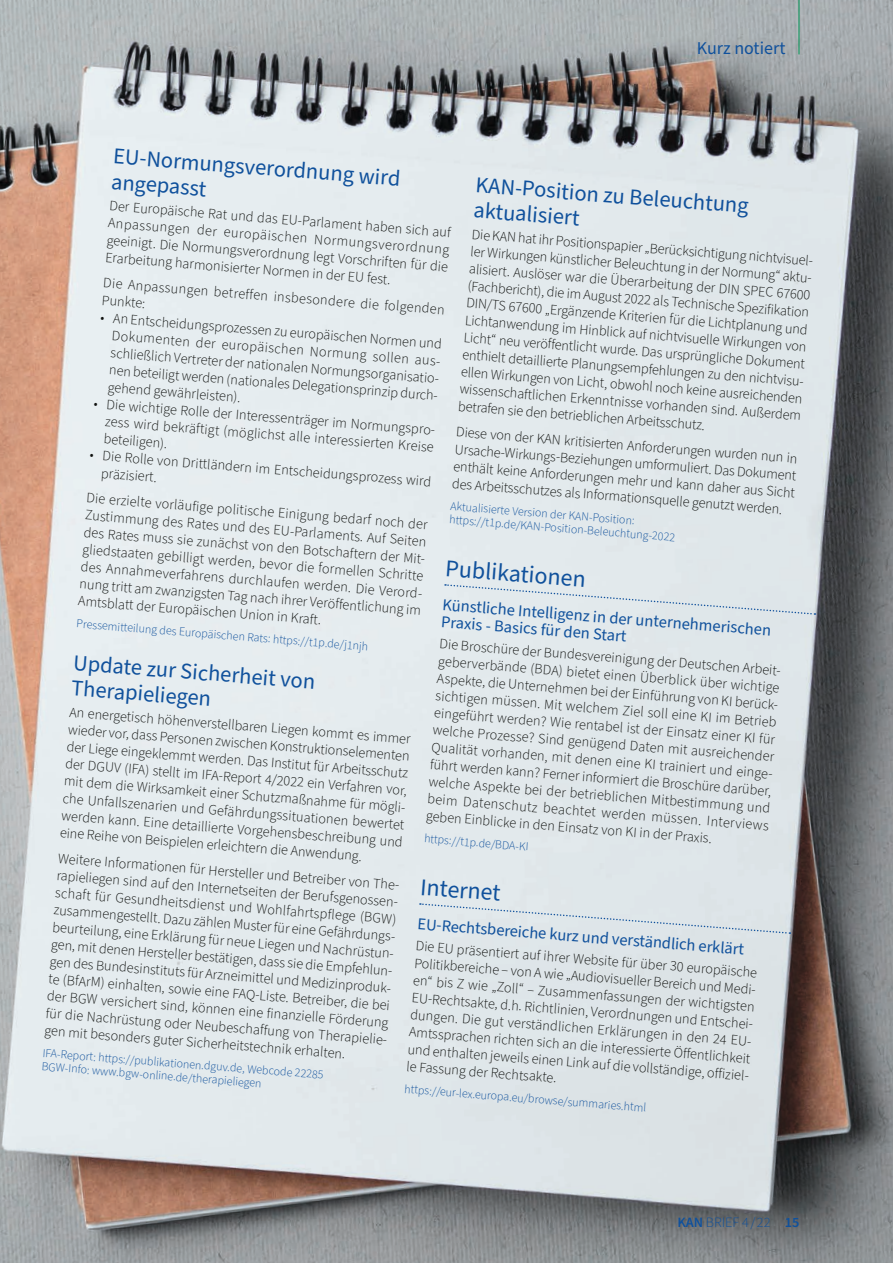
<style>
.page{position:relative;width:893px;height:1263px;background:#fff}
.page>*{position:absolute;margin:0;border:0;box-sizing:border-box;transform-origin:0 0}
.Internet{font:24px "Source Sans Pro";color:#10519c}
.ZU3{font:22.5px/26.4px "Source Sans Pro";color:#10519c}
.Kopfzeile{font:18px "Source Sans Pro";color:#10519c}
.ZU3-2{font:16.5px/17.9px "Source Sans Pro";color:#10519c}
.g_D{font:300 14.25px/17.2px "Source Sans Pro";color:#0f110f}
.t1{font:300 14.25px "Source Sans Pro";color:#10519c}
.t2{font:300 12px/13.4px "Source Sans Pro";color:#10519c}
.s1{font-weight:600}
</style>
<div class="page">
<img style="left:0;top:0;width:893px;height:1263px">
<hr style="left:798px;top:0;width:1px;height:54px;background:#009555">
<div style="left:445px;top:583px;width:370px;height:32px;background:#e2e9ec"></div>
<div style="left:420px;top:903px;width:370px;height:31px;background:#dee6e9"></div>
<p class="Kopfzeile" style="left:697px;top:36px;width:90px">Kurz notiert</p>
<p class="ZU3" style="left:115px;top:142px;width:289px;rotate:5deg">EU-Normungsverordnung wird angepasst</p>
<p class="g_D" style="left:110px;top:196px;width:344px;text-align:justify;rotate:5deg">Der Europäische Rat und das EU-Parlament haben sich auf Anpassungen der europäischen Normungsverordnung geeinigt. Die Normungsverordnung legt Vorschriften für die Erarbeitung harmonisierter Normen in der EU fest.</p>
<p class="ZU3" style="left:477px;top:171px;width:275px;rotate:5deg">KAN-Position zu Beleuchtung aktualisiert</p>
<p class="g_D" style="left:473px;top:224px;width:348px;rotate:5deg">Die KAN hat ihr Positionspapier „Berücksichtigung nichtvisuel&shy;ler Wirkungen künstlicher Beleuchtung in der Normung“ aktu&shy;alisiert. Auslöser war die Überarbeitung der DIN SPEC 67600 (Fachbericht), die im August 2022 als Technische Spezifikation DIN/TS 67600 „Ergänzende Kriterien für die Lichtplanung und Lichtanwendung im Hinblick auf nichtvisuelle Wirkungen von Licht“ neu veröffentlicht wurde. Das ursprüngliche Dokument enthielt detaillierte Planungsempfehlungen zu den nichtvisu&shy;ellen Wirkungen von Licht, obwohl noch keine ausreichenden wissenschaftlichen Erkenntnisse vorhanden sind. Außerdem betrafen sie den betrieblichen Arbeitsschutz.</p>
<p class="g_D" style="left:457px;top:422px;width:344px;text-align:justify;rotate:5deg">Diese von der KAN kritisierten Anforderungen wurden nun in Ursache-Wirkungs-Beziehungen umformuliert. Das Dokument enthält keine Anforderungen mehr und kann daher aus Sicht des Arbeitsschutzes als Informationsquelle genutzt werden.</p>
<p class="g_D" style="left:104px;top:272px;width:344px;line-height:18.6px;rotate:5deg">Die Anpassungen betreffen insbesondere die folgenden<br>Punkte:</p>
<p class="g_D" style="left:114px;top:309px;width:334px;text-indent:-13px;rotate:5deg">• An Entscheidungsprozessen zu europäischen Normen und Dokumenten der europäischen Normung sollen aus&shy;schließlich Vertreter der nationalen Normungsorganisatio&shy;nen beteiligt werden (nationales Delegationsprinzip durch&shy;gehend gewährleisten).</p>
<p class="g_D" style="left:95px;top:393px;width:347px;text-align:right;rotate:5deg">• Die wichtige Rolle der Interessenträger im Normungspro&shy;zess wird bekräftigt (möglichst alle interessierten Kreise</p>
<p class="g_D" style="left:105px;top:430px;width:65px;rotate:5deg">beteiligen).</p>
<p class="g_D" style="left:104px;top:446px;width:331px;line-height:18.3px;text-indent:-13px;rotate:5deg">• Die Rolle von Drittländern im Entscheidungsprozess wird präzisiert.</p>
<p class="g_D" style="left:87px;top:488px;width:347px;rotate:5deg">Die erzielte vorläufige politische Einigung bedarf noch der Zustimmung des Rates und des EU-Parlaments. Auf Seiten des Rates muss sie zunächst von den Botschaftern der Mit&shy;gliedstaaten gebilligt werden, bevor die formellen Schritte des Annahmeverfahrens durchlaufen werden. Die Verord&shy;nung tritt am zwanzigsten Tag nach ihrer Veröffentlichung im Amtsblatt der Europäischen Union in Kraft.</p>
<p class="t2" style="left:451px;top:499px;width:228px;rotate:5deg">Aktualisierte Version der KAN-Position: https://t1p.de/KAN-Position-Beleuchtung-2022</p>
<p class="Internet" style="left:447px;top:552px;width:142px;rotate:4deg">Publikationen</p>
<p class="ZU3-2" style="left:444px;top:595px;width:331px;rotate:5deg">Künstliche Intelligenz in der unternehmerischen<br>Praxis - Basics für den Start</p>
<p class="g_D" style="left:440px;top:634px;width:348px;rotate:5deg">Die Broschüre der Bundesvereinigung der Deutschen Arbeit&shy;geberverbände (BDA) bietet einen Überblick über wichtige Aspekte, die Unternehmen bei der Einführung von KI berück&shy;sichtigen müssen. Mit welchem Ziel soll eine KI im Betrieb eingeführt werden? Wie rentabel ist der Einsatz einer KI für welche Prozesse? Sind genügend Daten mit ausreichender Qualität vorhanden, mit denen eine KI trainiert und einge&shy;führt werden kann? Ferner informiert die Broschüre darüber, welche Aspekte bei der betrieblichen Mitbestimmung und beim Datenschutz beachtet werden müssen. Interviews geben Einblicke in den Einsatz von KI in der Praxis.</p>
<p class="t2" style="left:77px;top:616px;width:294px;rotate:5deg">Pressemitteilung des Europäischen Rats: https://t1p.de/j1njh</p>
<p class="ZU3" style="left:75px;top:649px;width:244px;line-height:26px;rotate:5deg">Update zur Sicherheit von<br>Therapieliegen</p>
<p class="g_D" style="left:70px;top:702px;width:347px;rotate:5deg">An energetisch höhenverstellbaren Liegen kommt es immer wieder vor, dass Personen zwischen Konstruktionselementen der Liege eingeklemmt werden. Das Institut für Arbeitsschutz der DGUV (IFA) stellt im IFA-Report 4/2022 ein Verfahren vor, mit dem die Wirksamkeit einer Schutzmaßnahme für mögli&shy;che Unfallszenarien und Gefährdungssituationen bewertet werden kann. Eine detaillierte Vorgehensbeschreibung und eine Reihe von Beispielen erleichtern die Anwendung.</p>
<p class="t2" style="left:425px;top:832px;width:106px;rotate:5deg">https://t1p.de/BDA-KI</p>
<p class="Internet" style="left:421px;top:871px;width:82px;rotate:4deg">Internet</p>
<p class="ZU3-2" style="left:418px;top:914px;width:329px;rotate:5deg">EU-Rechtsbereiche kurz und verständlich erklärt</p>
<p class="g_D" style="left:59px;top:848px;width:348px;rotate:5deg">Weitere Informationen für Hersteller und Betreiber von The&shy;rapieliegen sind auf den Internetseiten der Berufsgenossen&shy;schaft für Gesundheitsdienst und Wohlfahrtspflege (BGW) zusammengestellt. Dazu zählen Muster für eine Gefährdungs&shy;beurteilung, eine Erklärung für neue Liegen und Nachrüstun&shy;gen, mit denen Hersteller bestätigen, dass sie die Empfehlun&shy;gen des Bundesinstituts für Arzneimittel und Medizinproduk&shy;te (BfArM) einhalten, sowie eine FAQ-Liste. Betreiber, die bei der BGW versichert sind, können eine finanzielle Förderung für die Nachrüstung oder Neubeschaffung von Therapielie&shy;gen mit besonders guter Sicherheitstechnik erhalten.</p>
<p class="g_D" style="left:417px;top:936px;width:348px;rotate:5deg">Die EU präsentiert auf ihrer Website für über 30 europäische Politikbereiche – von A wie „Audiovisueller Bereich und Medi&shy;en“ bis Z wie „Zoll“ – Zusammenfassungen der wichtigsten EU-Rechtsakte, d.h. Richtlinien, Verordnungen und Entschei&shy;dungen. Die gut verständlichen Erklärungen in den 24 EU-Amtssprachen richten sich an die interessierte Öffentlichkeit und enthalten jeweils einen Link auf die vollständige, offiziel&shy;le Fassung der Rechtsakte.</p>
<p class="t2" style="left:405px;top:1081px;width:244px;rotate:5deg">https://eur-lex.europa.eu/browse/summaries.html</p>
<p class="t2" style="left:43px;top:1045px;width:222px;rotate:5deg">IFA-Report: https://publikationen.dguv.de<br>BGW-Info: www.bgw-online.de/therapieliegen</p>
<p class="t2" style="left:243px;top:1062px;width:83px;rotate:5deg">, Webcode 22285</p>
<p class="t1" style="left:677px;top:1213px;width:124px"><span class="s1">KAN</span> BRIEF 4 / 22 <span class="s1">15</span></p>
</div>
